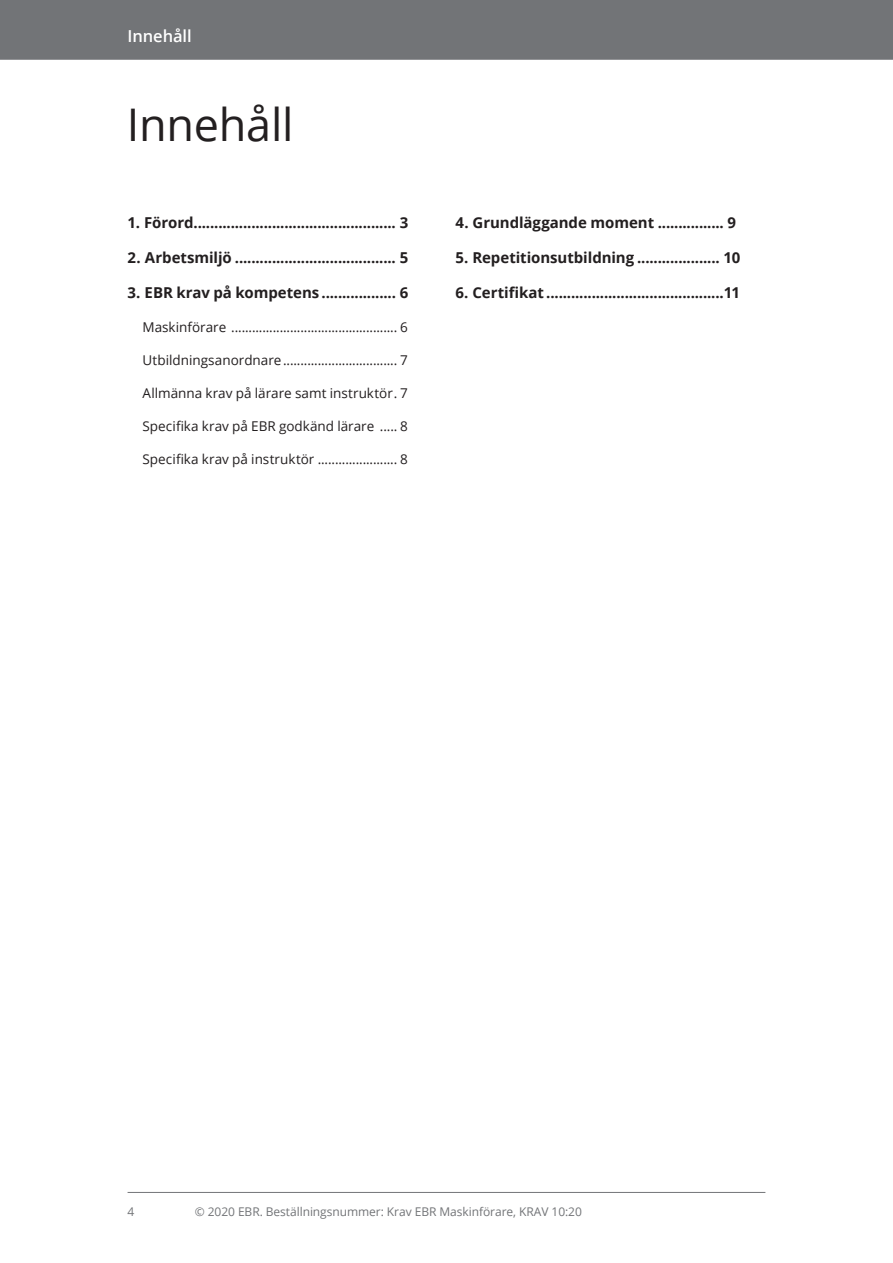
<style>
.page{position:relative;width:893px;height:1263px;background:#fff}
.page>*{position:absolute;margin:0;border:0;box-sizing:border-box;transform-origin:0 0}
.Brödtext{font:45px "Open Sans";letter-spacing:-.005em;color:#231f20}
.Sidhuvud{font:600 16.5px "Open Sans";letter-spacing:-.005em;color:#fff}
.Innehållsförteckning{font:700 15px "Open Sans";letter-spacing:-.005em;color:#231f20}
.t1{font:13.5px "Open Sans";color:#231f20}
.t2{font:12px "Open Sans";letter-spacing:-.005em;color:#727477}
</style>
<div class="page">
<div style="left:0;top:0;width:893px;height:60px;background:#727477"></div>
<hr style="left:128px;top:1192px;width:637px;height:1px;background:#727477">
<p class="Sidhuvud" style="left:128px;top:25px;width:66px">Innehåll</p>
<p class="Brödtext" style="left:127px;top:94px;width:168px">Innehåll</p>
<p class="Innehållsförteckning" style="left:128px;top:212px;width:282px">1. Förord................................................. 3</p>
<p class="Innehållsförteckning" style="left:128px;top:247px;width:282px">2. Arbetsmiljö ....................................... 5</p>
<p class="Innehållsförteckning" style="left:128px;top:282px;width:282px">3. EBR krav på kompetens .................. 6</p>
<p class="t1" style="left:143px;top:317px;width:267px">Maskinförare ................................................ 6</p>
<p class="t1" style="left:143px;top:351px;width:267px">Utbildningsanordnare................................. 7</p>
<p class="t1" style="left:143px;top:384px;width:267px">Allmänna krav på lärare samt instruktör. 7</p>
<p class="t1" style="left:143px;top:417px;width:267px">Specifika krav på EBR godkänd lärare ..... 8</p>
<p class="t1" style="left:143px;top:450px;width:267px">Specifika krav på instruktör ....................... 8</p>
<p class="Innehållsförteckning" style="left:455px;top:212px;width:282px">4. Grundläggande moment ................ 9</p>
<p class="Innehållsförteckning" style="left:455px;top:247px;width:286px">5. Repetitionsutbildning .................... 10</p>
<p class="Innehållsförteckning" style="left:455px;top:282px;width:286px">6. Certifikat ...........................................11</p>
<p class="t2" style="left:128px;top:1204px;width:8px">4</p>
<p class="t2" style="left:195px;top:1204px;width:389px">© 2020 EBR. Beställningsnummer: Krav EBR Maskinförare, KRAV 10:20</p>
</div>
